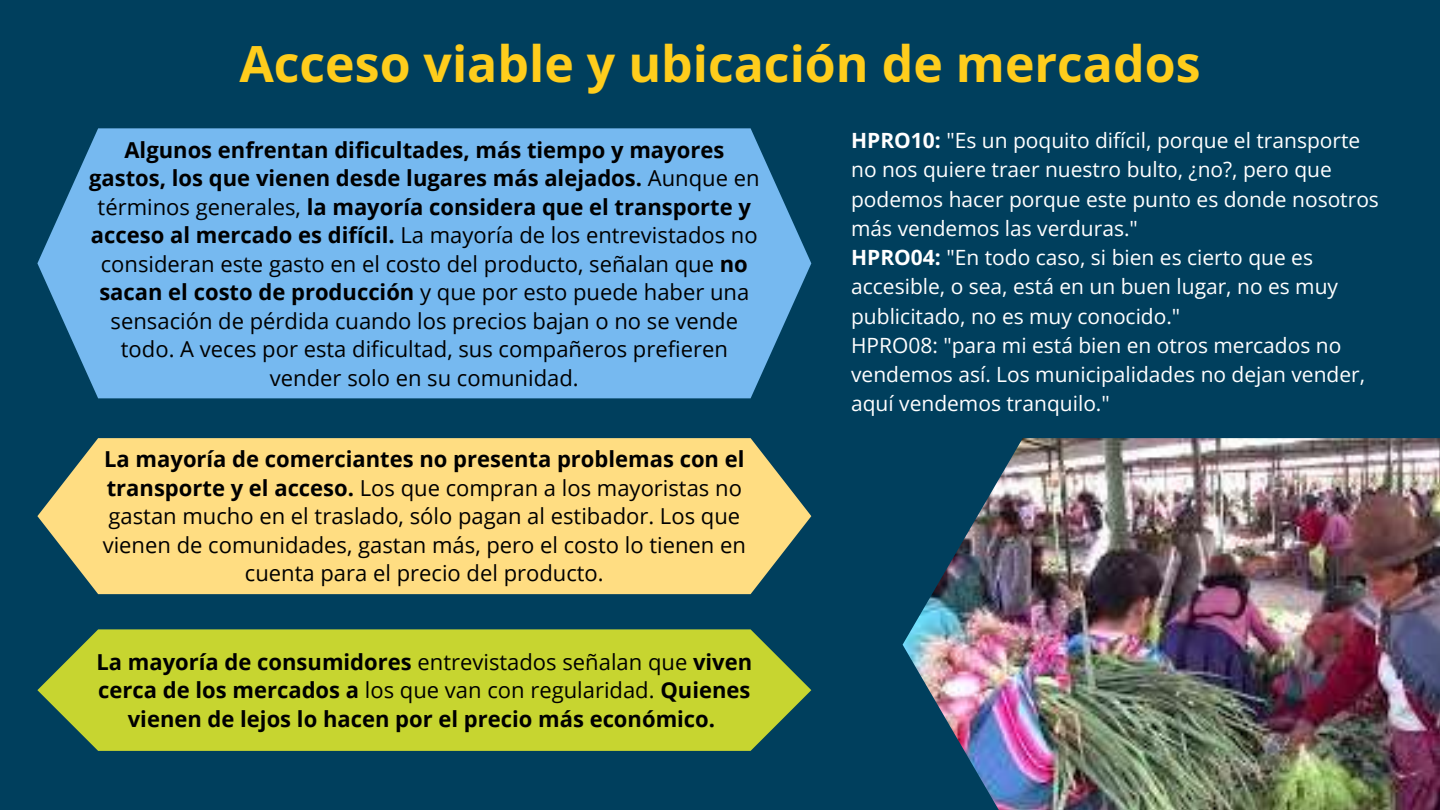
<style>
.page{position:relative;width:1440px;height:810px;background:#003f5d}
.page>*{position:absolute;margin:0;border:0;box-sizing:border-box;transform-origin:0 0}
.t1{font:700 50px "Open Sans";color:#ffcd1c}
.t2{font:22px/28.5px "Open Sans";color:#000;text-align:center}
.t3{font:700 22px/28.5px "Open Sans";color:#000;text-align:center}
.t4{font:21px/29.2px "Open Sans";color:#fff}
.s1{font-weight:700}
.s2{font-weight:400}
</style>
<div class="page">
<svg style="left:37px;top:128px;width:774px;height:270px;background:#6cafe4"></svg>
<svg style="left:37px;top:438px;width:774px;height:156px;background:#ead07f"></svg>
<svg style="left:37px;top:629px;width:774px;height:122px;background:#b6c833"></svg>
<img style="left:903px;top:438px;width:537px;height:372px">
<h1 class="t1" style="left:239px;top:29px;width:963px">Acceso viable y ubicación de mercados</h1>
<p class="t4" style="left:851px;top:125px;width:529px"><span class="s1">HPRO10:</span> "Es un poquito difícil, porque el transporte no nos quiere traer nuestro bulto, ¿no?, pero que podemos hacer porque este punto es donde nosotros más vendemos las verduras."<br><span class="s1">HPRO04:</span> "En todo caso, si bien es cierto que es accesible, o sea, está en un buen lugar, no es muy publicitado, no es muy conocido."<br>HPRO08: "para mi está bien en otros mercados no vendemos así. Los municipalidades no dejan vender, aquí vendemos tranquilo."</p>
<p class="t2" style="left:89px;top:135px;width:672px"><span class="s1">Algunos enfrentan dificultades, más tiempo y mayores gastos, los que vienen desde lugares más alejados.</span> Aunque en términos generales, <span class="s1">la mayoría considera que el transporte y acceso al mercado es difícil.</span> La mayoría de los entrevistados no consideran este gasto en el costo del producto, señalan que <span class="s1">no sacan el costo de producción</span> y que por esto puede haber una sensación de pérdida cuando los precios bajan o no se vende todo. A veces por esta dificultad, sus compañeros prefieren vender solo en su comunidad.</p>
<p class="t2" style="left:103px;top:445px;width:645px"><span class="s1">La mayoría de comerciantes no presenta problemas con el transporte y el acceso.</span> Los que compran a los mayoristas no gastan mucho en el traslado, sólo pagan al estibador. Los que vienen de comunidades, gastan más, pero el costo lo tienen en cuenta para el precio del producto.</p>
<p class="t3" style="left:96px;top:647px;width:657px">La mayoría de consumidores <span class="s2">entrevistados señalan que</span> viven cerca de los mercados a <span class="s2">los que van con regularidad.</span> Quienes vienen de lejos lo hacen por el precio más económico.</p>
</div>
